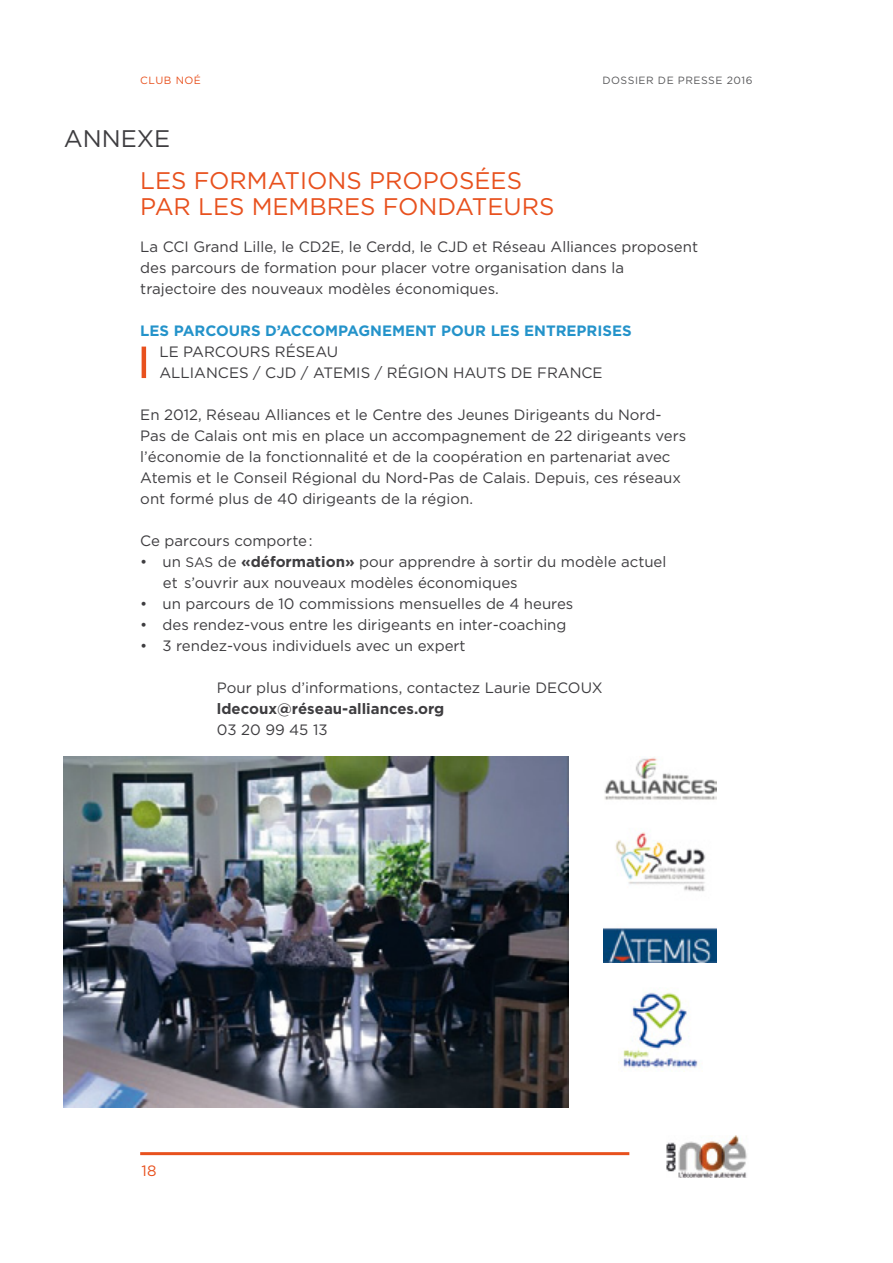
<style>
.page{position:relative;width:893px;height:1263px;background:#fff}
.page>*{position:absolute;margin:0;border:0;box-sizing:border-box;transform-origin:0 0}
.t1{font:24px/26px "Gotham";color:#e8511e}
.t2{font:24px "Gotham";color:#3e3d40}
.t3{font:15px/21px "Gotham";color:#3e3d40}
.t4{font:700 15px "Gotham";color:#2493ca}
.t5{font:700 15px "Gotham";color:#3e3d40}
.t6{font:15px "Gotham";color:#e8511e}
.t7{font:10.5px "Gotham";letter-spacing:.05em;color:#e8511e}
.t8{font:10.5px "Gotham";color:#58585a}
.s1{color:#58585a}
.s2{font-size:13.65px}
.s3{font-weight:700}
</style>
<div class="page">
<img style="left:64px;top:756px;width:504px;height:352px">
<img style="left:618px;top:989px;width:80px;height:80px">
<hr style="left:140px;top:1152px;width:489px;height:3px;background:#e8511e">
<img style="left:667px;top:1136px;width:80px;height:42px">
<hr style="left:142px;top:347px;width:4px;height:31px;background:#e8511e">
<img style="left:604px;top:757px;width:113px;height:205px">
<p class="t7" style="left:140px;top:74px;width:68px">CLUB NOÉ <span class="s1">DOSSIER</span></p>
<p class="t8" style="left:658px;top:74px;width:29px">DE PRESSE</p>
<p class="t8" style="left:727px;top:74px;width:27px">2016</p>
<h1 class="t2" style="left:64px;top:125px;width:74px">ANNEXE</h1>
<h1 class="t1" style="left:140px;top:167px;width:416px">Les formations proposées par les membres fon dateu rs</h1>
<p class="t3" style="left:140px;top:236px;width:559px">La CCI Grand Lille, le CD2E, le Cerdd, le CJD et Réseau Alliances proposent des parcours de formation pour placer votre organisation dans la trajectoire des nouveaux modèles économiques.</p>
<p class="t4" style="left:140px;top:322px;width:491px">LES PARCOURS D’ACCOMPAGNEMENT POUR LES ENTREPRISES</p>
<p class="t3" style="left:159px;top:341px;width:168px">Le parcou rs Réseau<br>Allianc</p>
<p class="t3" style="left:229px;top:362px;width:169px">es / CJD / Atemis / Rég</p>
<p class="t3" style="left:420px;top:362px;width:182px">ion HAUTS DE FRANCE</p>
<p class="t3" style="left:140px;top:404px;width:548px">En 2012, Réseau Alliances et le Centre des Jeunes Dirigeants du Nord-Pas de Calais ont mis en place un accompagnement de 22 dirigeants vers l’économie de la fonctionnalité et de la coopération en partenariat avec Atemis et le Conseil Régional du Nord-Pas de Calais. Depuis, ces réseaux ont formé plus de 40 dirigeants de la région.</p>
<p class="t3" style="left:140px;top:530px;width:174px">Ce parcours comporte:</p>
<p class="t3" style="left:163px;top:551px;width:505px;text-indent:-23px">• un <span class="s2">SAS</span> de <span class="s3">«DÉFORMATION»</span> pour apprendre à sortir du modèle actuel et s’ouvrir aux nouveaux modèles économiques</p>
<p class="t3" style="left:140px;top:593px;width:435px">• un parcours de 10 commissions mensuelles de 4 heures</p>
<p class="t3" style="left:140px;top:614px;width:428px">• des rendez-vous entre les dirigeants en inter-coaching</p>
<p class="t3" style="left:140px;top:635px;width:327px">• 3 rendez-vous individuels avec un expert</p>
<p class="t3" style="left:217px;top:677px;width:386px">Pour plus d’informations, contactez Laurie DECOUX</p>
<p class="t5" style="left:217px;top:700px;width:229px">LDECOUX@RÉSEAU-ALLIANCES.ORG</p>
<p class="t3" style="left:217px;top:719px;width:112px">03 20 99 45 13</p>
<p class="t6" style="left:142px;top:1162px;width:17px">18</p>
</div>
